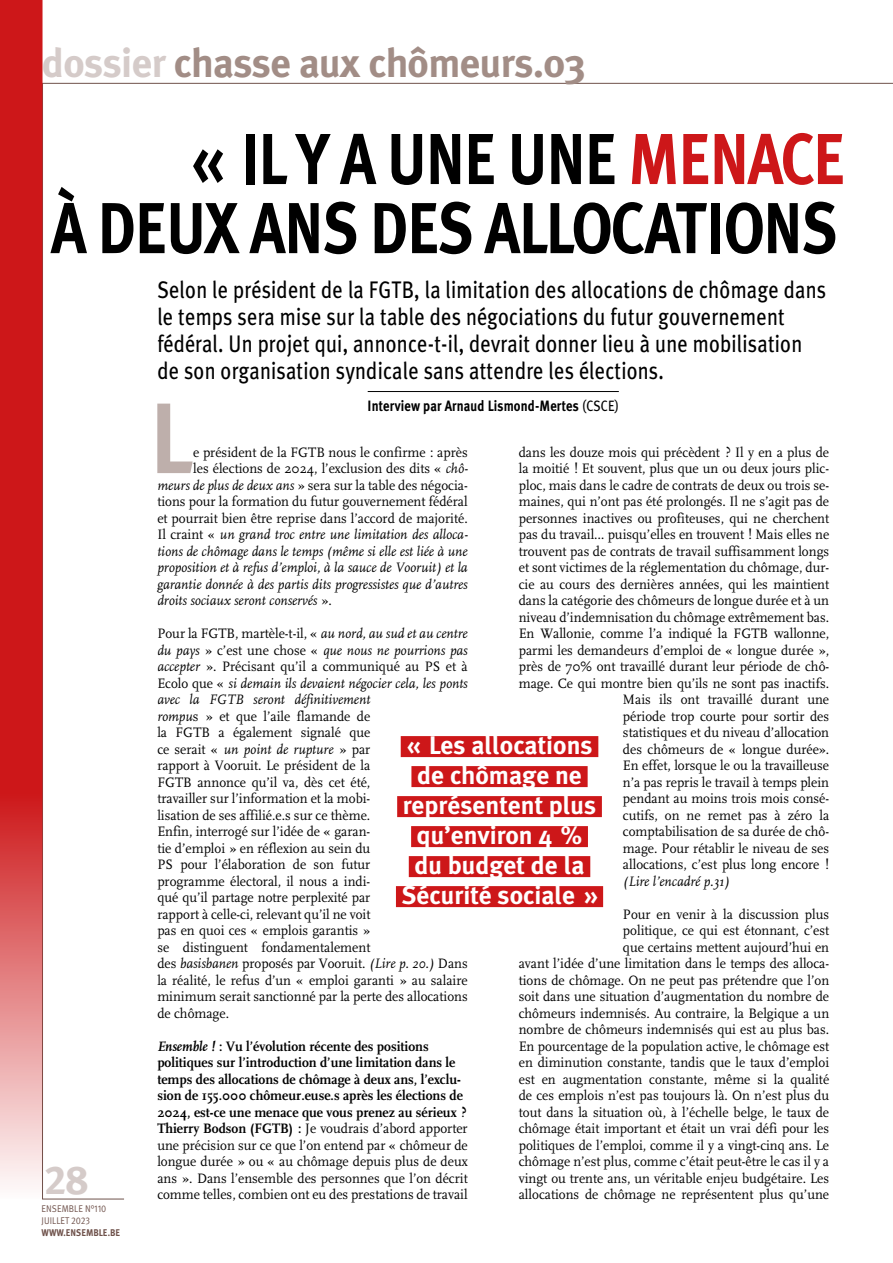
<style>
.page{position:relative;width:893px;height:1263px;background:#fff}
.page>*{position:absolute;margin:0;border:0;box-sizing:border-box;transform-origin:0 0}
.t1{font:700 100.05px "Meta Plus";color:#beafab;scale:.9 1}
.t2{font:700 72px "Meta Plus";letter-spacing:-.025em;color:#000;scale:.85 1}
.t3{font:700 40.5px "Meta Plus";letter-spacing:-.015em;color:#a28d86}
.t4{font:40.5px "Meta Plus Bold Caps";color:#d5cbc9}
.t5{font:700 25.5px/30px "Meta Plus";color:#fff;text-align:center}
.t6{font:24px/27px "Meta Plus";letter-spacing:.01em;color:#000;scale:.85 1}
.t7{font:700 15px "Meta Plus";letter-spacing:.01em;color:#000;scale:.85 1}
.t8{font:14.25px/16.5px "FF Scala";color:#000;text-align:right;scale:.95 1}
.t9{font:700 14.25px/16.5px "FF Scala";color:#000;scale:.95 1}
.t10{font:italic 14.25px "FF Scala";color:#000;scale:.95 1}
.t11{font:9.75px/12px "Meta Pro";letter-spacing:.01em;color:#6f524b;scale:.9 1}
.t12{font:700 9.75px "Meta Plus";color:#6f524b;scale:.9 1}
.s1{color:#d5cbc9}
.s2{color:#cd1719}
.s3{font-weight:400}
.s4{font-style:italic}
.s5{font-style:normal}
.s6{font-family:"Scala OT";font-style:italic}
</style>
<div class="page">
<svg style="left:0;top:0;width:43px;height:1199px;background:#d33d3f"></svg>
<hr style="left:368px;top:391px;width:251px;height:1px;background:#000">
<div style="left:401px;top:736px;width:197px;height:21px;background:#cd1719"></div>
<div style="left:411px;top:766px;width:177px;height:21px;background:#cd1719"></div>
<div style="left:397px;top:796px;width:205px;height:21px;background:#cd1719"></div>
<div style="left:411px;top:826px;width:177px;height:21px;background:#cd1719"></div>
<div style="left:409px;top:856px;width:181px;height:21px;background:#cd1719"></div>
<div style="left:396px;top:886px;width:207px;height:21px;background:#cd1719"></div>
<h3 class="t3" style="left:42px;top:39px;width:546px"><span class="s1">dossier</span> chasse aux chômeurs.03</h3>
<h2 class="t2" style="left:190px;top:117px;width:772px">« IL Y A UNE UNE <span class="s2">MENACE</span></h2>
<h2 class="t2" style="left:51px;top:187px;width:927px">À DEUX ANS DES ALLOCATIONS</h2>
<h3 class="t4" style="left:45px;top:1156px;width:45px">28</h3>
<p class="t11" style="left:42px;top:1203px;width:74px">ENSEMBLE N°110<br>JUILLET 2023</p>
<p class="t12" style="left:41px;top:1227px;width:89px">WWW.ENSEMBLE.BE</p>
<p class="t6" style="left:157px;top:276px;width:788px">Selon le président de la FGTB, la limitation des allocations de chômage dans le temps sera mise sur la table des négociations du futur gouvernement fédéral. Un projet qui, annonce-t-il, devrait donner lieu à une mobilisation de son organisation syndicale sans attendre les élections.</p>
<p class="t7" style="left:368px;top:397px;width:297px">Interview par Arnaud Lismond-Mertes <span class="s3">(CSCE)</span></p>
<h1 class="t1" style="left:150px;top:380px;width:50px">L</h1>
<p class="t8" style="left:193px;top:444px;width:290px">e président de la FGTB nous le confirme : après</p>
<p class="t8" style="left:193px;top:460px;width:290px">les élections de 2024, l’exclusion des dits « <span class="s4">chô-</span></p>
<p class="t8" style="left:157px;top:477px;width:328px"><span class="s4">meurs de plus de deux ans</span> » sera sur la table des négocia-</p>
<p class="t8" style="left:157px;top:493px;width:328px">tions pour la formation du futur gouvernement fédéral</p>
<p class="t8" style="left:157px;top:510px;width:328px">et pourrait bien être reprise dans l’accord de majorité.</p>
<p class="t10" style="left:157px;top:527px;width:328px"><span class="s5">Il craint «</span> un grand troc entre une limitation des alloca-</p>
<p class="t10" style="left:157px;top:544px;width:328px">tions de chômage dans le temps (même si elle est liée à une</p>
<p class="t10" style="left:157px;top:560px;width:328px">proposition et à refus d’emploi, à la sauce de Vooruit) et la</p>
<p class="t10" style="left:157px;top:577px;width:328px">garantie donnée à des partis dits progressistes que d’autres</p>
<p class="t10" style="left:157px;top:593px;width:185px">droits sociaux seront conservés <span class="s5">».</span></p>
<p class="t8" style="left:157px;top:625px;width:328px;text-align:left">Pour la FGTB, martèle-t-il, « <span class="s4">au nord, au sud et au centre du pays</span> » c’est une chose « <span class="s4">que nous ne pourrions pas accepter</span> ». Précisant qu’il a communiqué au PS et à Ecolo que « <span class="s4">si demain ils devaient négocier cela, les ponts avec la FGTB seront définitivement<br>rompu</span>s » et que l’aile flamande de<br>la FGTB a également signalé que<br>ce serait « <span class="s4">un point de rupture</span> » par<br>rapport à Vooruit. Le président de la<br>FGTB annonce qu’il va, dès cet été,<br>travailler sur l’information et la mobi-<br>lisation de ses affilié.e.s sur ce thème.<br>Enfin, interrogé sur l’idée de « garan-<br>tie d’emploi » en réflexion au sein du<br>PS pour l’élaboration de son futur<br>programme électoral, il nous a indi-<br>qué qu’il partage notre perplexité par<br>rapport à celle-ci, relevant qu’il ne voit<br>pas en quoi ces « emplois garantis »<br>se distinguent fondamentalement<br>des <span class="s4">basisbanen</span> proposés par Vooruit. <span class="s4">(Lire p. 20.)</span> Dans la réalité, le refus d’un « emploi garanti » au salaire minimum serait sanctionné par la perte des allocations de chômage.</p>
<p class="t9" style="left:157px;top:1038px;width:328px"><span class="s6">Ensemble !</span> : Vu l’évolution récente des positions politiques sur l’introduction d’une limitation dans le temps des allocations de chômage à deux ans, l’exclu&shy;sion de 155.000 chômeur.euse.s après les élections de 2024, est-ce une menace que vous prenez au sérieux ?<br>Thierry Bodson (FGTB) : <span class="s3">Je voudrais d’abord apporter une précision sur ce que l’on entend par « chômeur de longue durée » ou « au chômage depuis plus de deux ans ». Dans l’ensemble des personnes que l’on décrit comme telles, combien ont eu des prestations de travail</span></p>
<p class="t8" style="left:519px;top:444px;width:328px">dans les douze mois qui précèdent ? Il y en a plus de la moitié ! Et souvent, plus que un ou deux jours plic&shy;ploc, mais dans le cadre de contrats de deux ou trois se&shy;maines, qui n’ont pas été prolongés. Il ne s’agit pas de personnes inactives ou profiteuses, qui ne cherchent pas du travail… puisqu’elles en trouvent ! Mais elles ne trouvent pas de contrats de travail suffisamment longs et sont victimes de la réglementation du chômage, dur&shy;cie au cours des dernières années, qui les maintient dans la catégorie des chômeurs de longue durée et à un niveau d’indemnisation du chômage extrêmement bas.<br>En Wallonie, comme l’a indiqué la FGTB wallonne, parmi les demandeurs d’emploi de « longue durée », près de 70% ont travaillé durant leur période de chô&shy;mage. Ce qui montre bien qu’ils ne sont pas inactifs.<br>Mais ils ont travaillé durant une<br>période trop courte pour sortir des<br>statistiques et du niveau d’allocation<br>des chômeurs de « longue durée».<br>En effet, lorsque le ou la travailleuse<br>n’a pas repris le travail à temps plein<br>pendant au moins trois mois consé-<br>cutifs, on ne remet pas à zéro la<br>comptabilisation de sa durée de chô-<br>mage. Pour rétablir le niveau de ses<br>allocations, c’est plus long encore !</p>
<p class="t10" style="left:623px;top:874px;width:114px">(Lire l’encadré p.31)</p>
<p class="t8" style="left:519px;top:906px;width:328px">Pour en venir à la discussion plus<br>politique, ce qui est étonnant, c’est<br>que certains mettent aujourd’hui en<br>avant l’idée d’une limitation dans le temps des alloca&shy;tions de chômage. On ne peut pas prétendre que l’on soit dans une situation d’augmentation du nombre de chômeurs indemnisés. Au contraire, la Belgique a un nombre de chômeurs indemnisés qui est au plus bas.<br>En pourcentage de la population active, le chômage est en diminution constante, tandis que le taux d’emploi est en augmentation constante, même si la qualité de ces emplois n’est pas toujours là. On n’est plus du tout dans la situation où, à l’échelle belge, le taux de chômage était important et était un vrai défi pour les politiques de l’emploi, comme il y a vingt-cinq ans. Le chômage n’est plus, comme c’était peut-être le cas il y a vingt ou trente ans, un véritable enjeu budgétaire. Les allocations de chômage ne représentent plus qu’une</p>
<h3 class="t5" style="left:402px;top:730px;width:197px">« Les allocations de chômage ne représentent plus qu’environ 4 % du budget de la<br>Sécurité sociale »</h3>
</div>
